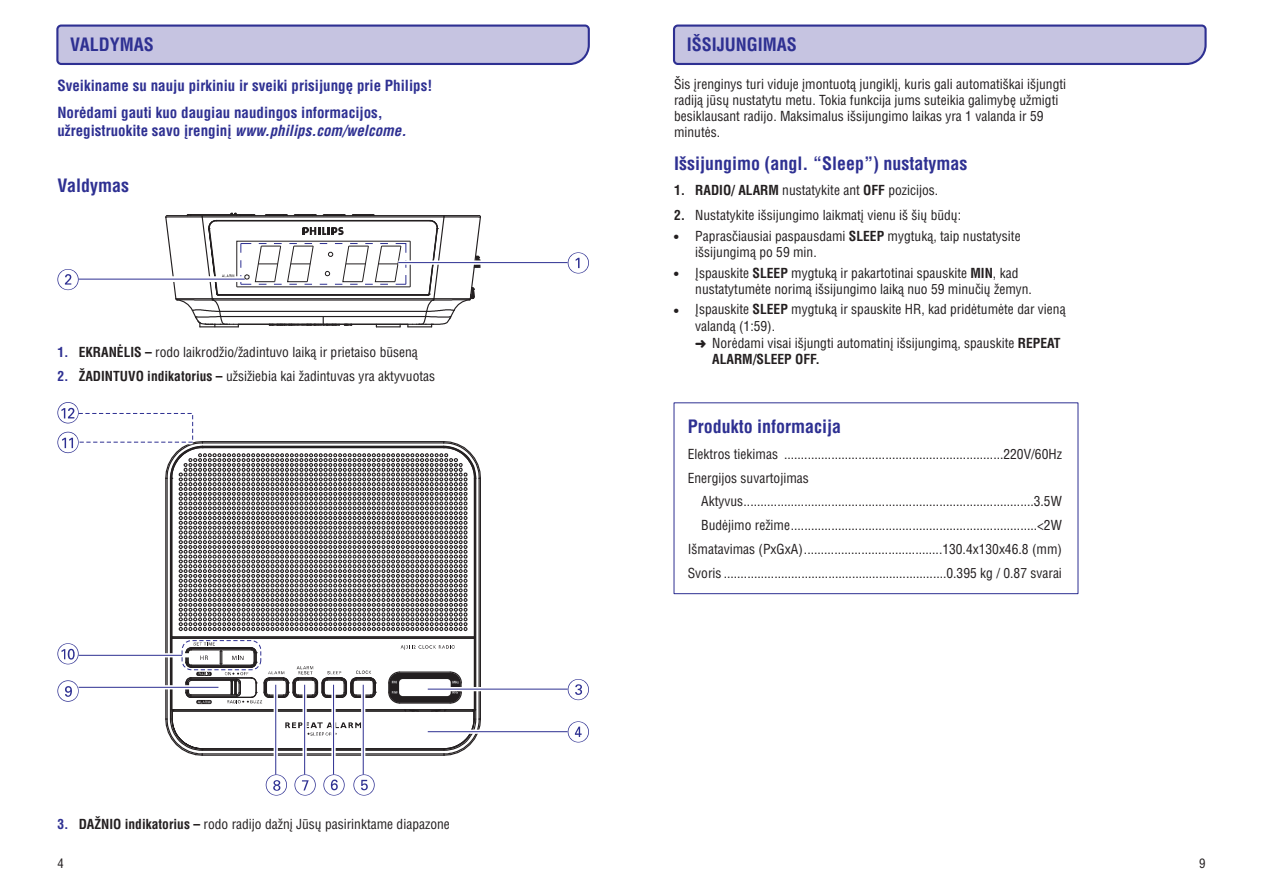
<style>
.page{position:relative;width:1263px;height:893px;background:#fff}
.page>*{position:absolute;margin:0;border:0;box-sizing:border-box;transform-origin:0 0}
.t1{font:700 18px "Rim Helvetica Condensed";color:#2e3092}
.t2{font:700 15px/27px "Rim Helvetica Condensed";color:#2e3092}
.t3{font:13.5px/23.9px "Rim Helvetica Condensed";color:#231f20}
.t4{font:700 13.5px "Rim Helvetica Condensed";color:#231f20}
.t5{font:700 13.5px/24.3px "Rim Helvetica Condensed";color:#2e3092}
.t6{font:12.75px "Rim Helvetica Condensed";color:#231f20}
.s1{font-style:italic}
.s2{font-weight:700}
.s3{font-weight:700;color:#2e3092}
</style>
<div class="page">
<svg style="left:56px;top:25px;width:534px;height:40px;background:#b7b5d9"></svg>
<div style="left:398px;top:260px;width:170px;height:5px;background:#f3f4f9"></div>
<svg style="left:79px;top:278px;width:86px;height:1px"></svg>
<svg style="left:165px;top:212px;width:317px;height:115px"></svg>
<svg style="left:57px;top:269px;width:22px;height:21px"></svg>
<svg style="left:568px;top:252px;width:21px;height:21px"></svg>
<hr style="left:398px;top:262px;width:170px;height:1px;background:#2e3092">
<hr style="left:79px;top:279px;width:166px;height:1px;background:#2e3092">
<svg style="left:482px;top:687px;width:86px;height:4px"></svg>
<svg style="left:482px;top:730px;width:86px;height:4px"></svg>
<svg style="left:362px;top:756px;width:1px;height:18px"></svg>
<svg style="left:276px;top:756px;width:1px;height:18px"></svg>
<svg style="left:57px;top:402px;width:425px;height:354px"></svg>
<svg style="left:266px;top:774px;width:21px;height:21px"></svg>
<svg style="left:353px;top:774px;width:22px;height:21px"></svg>
<svg style="left:323px;top:774px;width:22px;height:21px"></svg>
<svg style="left:294px;top:774px;width:22px;height:21px"></svg>
<svg style="left:568px;top:679px;width:21px;height:21px"></svg>
<svg style="left:568px;top:721px;width:21px;height:21px"></svg>
<hr style="left:79px;top:687px;width:139px;height:1px;background:#2e3092">
<hr style="left:79px;top:655px;width:103px;height:1px;background:#2e3092">
<hr style="left:363px;top:685px;width:1px;height:90px;background:#2e3092">
<hr style="left:333px;top:685px;width:1px;height:90px;background:#2e3092">
<hr style="left:304px;top:685px;width:1px;height:90px;background:#2e3092">
<hr style="left:275px;top:685px;width:1px;height:90px;background:#2e3092">
<hr style="left:428px;top:689px;width:140px;height:1px;background:#2e3092">
<hr style="left:428px;top:731px;width:140px;height:1px;background:#2e3092">
<svg style="left:673px;top:25px;width:533px;height:40px;background:#b7b5d9"></svg>
<div style="left:674px;top:402px;width:404px;height:192px;border:1px solid #2e3092"></div>
<h1 class="t1" style="left:70px;top:38px;width:85px">VALDYMAS</h1>
<p class="t2" style="left:57px;top:73px;width:376px">Sveikiname su nauju pirkiniu ir sveiki prisijungæ prie Philips!<br>Norëdami gauti kuo daugiau naudingos informacijos,</p>
<p class="t2" style="left:57px;top:118px;width:351px">uþregistruokite savo árenginá <span class="s1">www.philips.com/welcome.</span></p>
<h1 class="t1" style="left:57px;top:179px;width:73px">Valdymas</h1>
<p class="t5" style="left:57px;top:341px;width:13px">1.<br>2.</p>
<p class="t3" style="left:79px;top:341px;width:358px;line-height:24.3px"><span class="s2">EKRANËLIS –</span> rodo laikrodþio/þadintuvo laikà ir prietaiso bûsenà<br><span class="s2">ÞADINTUVO indikatorius –</span> uþsiþiebia kai þadintuvas yra aktyvuotas</p>
<p class="t3" style="left:57px;top:813px;width:394px"><span class="s3">3.</span> <span class="s2">DAÞNIO indikatorius –</span> rodo radijo daþná Jûsø pasirinktame diapazone</p>
<p class="t6" style="left:57px;top:858px;width:8px">4</p>
<h1 class="t1" style="left:687px;top:38px;width:112px">IÐSIJUNGIMAS</h1>
<p class="t3" style="left:674px;top:78px;width:394px;line-height:15.9px">Ðis árenginys turi viduje ámontuotà jungiklá, kuris gali automatiðkai iðjungti radijà jûsø nustatytu metu. Tokia funkcija jums suteikia galimybæ uþmigti besiklausant radijo. Maksimalus iðsijungimo laikas yra 1 valanda ir 59 minutës.</p>
<h1 class="t1" style="left:674px;top:156px;width:295px">Iðsijungimo (angl. “Sleep”) nustatymas</h1>
<p class="t3" style="left:695px;top:179px;width:267px;line-height:24.3px;text-indent:-21px"><span class="s2">1. RADIO/ ALARM</span> nustatykite ant <span class="s2">OFF</span> pozicijos.<br>Nustatykite iðsijungimo laikmatá vienu ið ðiø bûdø:</p>
<p class="t4" style="left:674px;top:210px;width:13px">2.</p>
<p class="t3" style="left:695px;top:229px;width:327px;line-height:16.2px">Paprasèiausiai paspausdami <span class="s2">SLEEP</span> mygtukà, taip nustatysite iðsijungimà po 59 min.</p>
<p class="t3" style="left:695px;top:266px;width:338px;line-height:16.2px">Áspauskite <span class="s2">SLEEP</span> mygtukà ir pakartotinai spauskite <span class="s2">MIN</span>, kad nustatytumëte norimà iðsijungimo laikà nuo 59 minuèiø þemyn.</p>
<p class="t3" style="left:695px;top:302px;width:372px;line-height:16.2px">Áspauskite <span class="s2">SLEEP</span> mygtukà ir spauskite HR, kad pridëtumëte dar vienà valandà (1:59).</p>
<p class="t3" style="left:712px;top:332px;width:350px">Norëdami visai iðjungti automatiná iðsijungimà, spauskite <span class="s2">REPEAT</span></p>
<p class="t4" style="left:712px;top:354px;width:109px">ALARM/SLEEP OFF.</p>
<h1 class="t1" style="left:688px;top:419px;width:155px">Produkto informacija</h1>
<p class="t3" style="left:688px;top:443px;width:376px">Elektros tiekimas .................................................................220V/60Hz<br>Energijos suvartojimas</p>
<p class="t3" style="left:688px;top:491px;width:376px;text-align:right">Aktyvus......................................................................................3.5W Budëjimo reþime.........................................................................&lt;2W Iðmatavimas (PxGxA).........................................130.4x130x46.8 (mm)<br>Svoris ..................................................................0.395 kg / 0.87 svarai</p>
<p class="t6" style="left:1199px;top:858px;width:8px">9</p>
</div>
